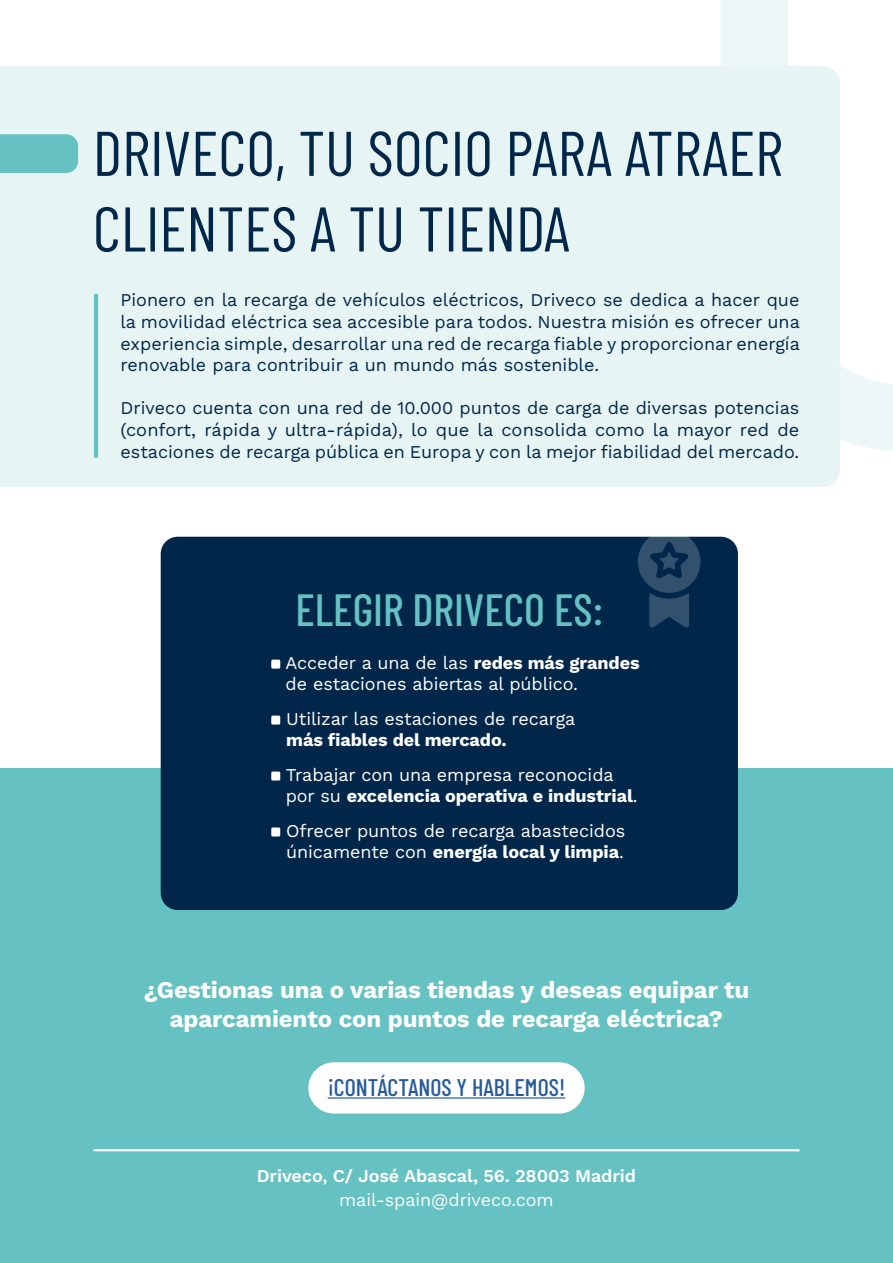
<style>
.page{position:relative;width:893px;height:1263px;background:#fff}
.page>*{position:absolute;margin:0;border:0;box-sizing:border-box;transform-origin:0 0}
.t1{font:63px/75.6px "Barlow Condensed";color:#00274a}
.t2{font:500 45px "Barlow Condensed";color:#65c1c2}
.t3{font:700 24px/28.8px "Work Sans";letter-spacing:-.005em;color:#fff;text-align:center}
.t4{font:500 24px "Barlow Condensed";color:#275b9b}
.t5{font:18px/21.6px "Work Sans";color:#00274a;text-align:justify}
.t6{font:18px/21.6px "Work Sans";letter-spacing:-.005em;color:#fff}
.t7{font:600 18px "Work Sans";letter-spacing:-.005em;color:#fff}
.t8{font:700 18px "Work Sans";letter-spacing:-.005em;color:#fff}
.s1{font-weight:700}
</style>
<div class="page">
<div style="left:0;top:768px;width:893px;height:495px;background:#65c1c2"></div>
<svg style="left:720px;top:0;width:173px;height:451px"></svg>
<div style="left:308px;top:1062px;width:277px;height:51px;background:#fff;border-radius:26px"></div>
<hr style="left:328px;top:1097px;width:237px;height:1px;background:#275b9b">
<div style="left:161px;top:537px;width:577px;height:373px;background:#00274a;border-radius:17px"></div>
<div style="left:271px;top:660px;width:9px;height:9px;background:#fff;border-radius:2px"></div>
<div style="left:271px;top:715px;width:9px;height:9px;background:#fff;border-radius:2px"></div>
<div style="left:271px;top:771px;width:9px;height:9px;background:#fff;border-radius:2px"></div>
<div style="left:271px;top:827px;width:9px;height:9px;background:#fff;border-radius:2px"></div>
<hr style="left:94px;top:1149px;width:705px;height:2px;background:#fff">
<svg style="left:638px;top:536px;width:62px;height:92px"></svg>
<div style="left:0;top:66px;width:840px;height:421px;background:#e7f4f4"></div>
<div style="left:0;top:134px;width:78px;height:39px;background:#65c1c2"></div>
<hr style="left:94px;top:294px;width:4px;height:164px;background:#65c1c2">
<h1 class="t1" style="left:93px;top:111px;width:692px">DRIVECO, TU SOCIO PARA ATRAER<br>CLIENTES A TU TIENDA</h1>
<p class="t5" style="left:120px;top:289px;width:681px">Pionero en la recarga de vehículos eléctricos, Driveco se dedica a hacer que la movilidad eléctrica sea accesible para todos. Nuestra misión es ofrecer una experiencia simple, desarrollar una red de recarga fiable y proporcionar energía renovable para contribuir a un mundo más sostenible.</p>
<p class="t5" style="left:120px;top:397px;width:680px">Driveco cuenta con una red de 10.000 puntos de carga de diversas potencias (confort, rápida y ultra-rápida), lo que la consolida como la mayor red de estaciones de recarga pública en Europa y con la mejor fiabilidad del mercado.</p>
<h2 class="t2" style="left:295px;top:577px;width:309px">ELEGIR DRIVECO ES:</h2>
<p class="t6" style="left:285px;top:651px;width:356px">Acceder a una de las <span class="s1">redes más grandes </span>de estaciones abiertas al público.</p>
<p class="t6" style="left:286px;top:707px;width:291px">Utilizar las estaciones de recarga</p>
<p class="t8" style="left:286px;top:726px;width:222px">más fiables del mercado.</p>
<p class="t6" style="left:286px;top:763px;width:353px">Trabajar con una empresa reconocida por su <span class="s1">excelencia operativa e industrial</span>.</p>
<p class="t6" style="left:286px;top:819px;width:341px">Ofrecer puntos de recarga abastecidos únicamente con <span class="s1">energía local y limpia</span>.</p>
<h3 class="t3" style="left:144px;top:975px;width:607px">¿Gestionas una o varias tiendas y deseas equipar tu aparcamiento con puntos de recarga eléctrica?</h3>
<h3 class="t4" style="left:328px;top:1070px;width:239px">¡CONTÁCTANOS Y HABLEMOS!</h3>
<p class="t7" style="left:257px;top:1162px;width:381px">Driveco, C/ José Abascal, 56. 28003 Madrid</p>
<p class="t6" style="left:339px;top:1188px;width:216px">mail-spain@driveco.com</p>
</div>
